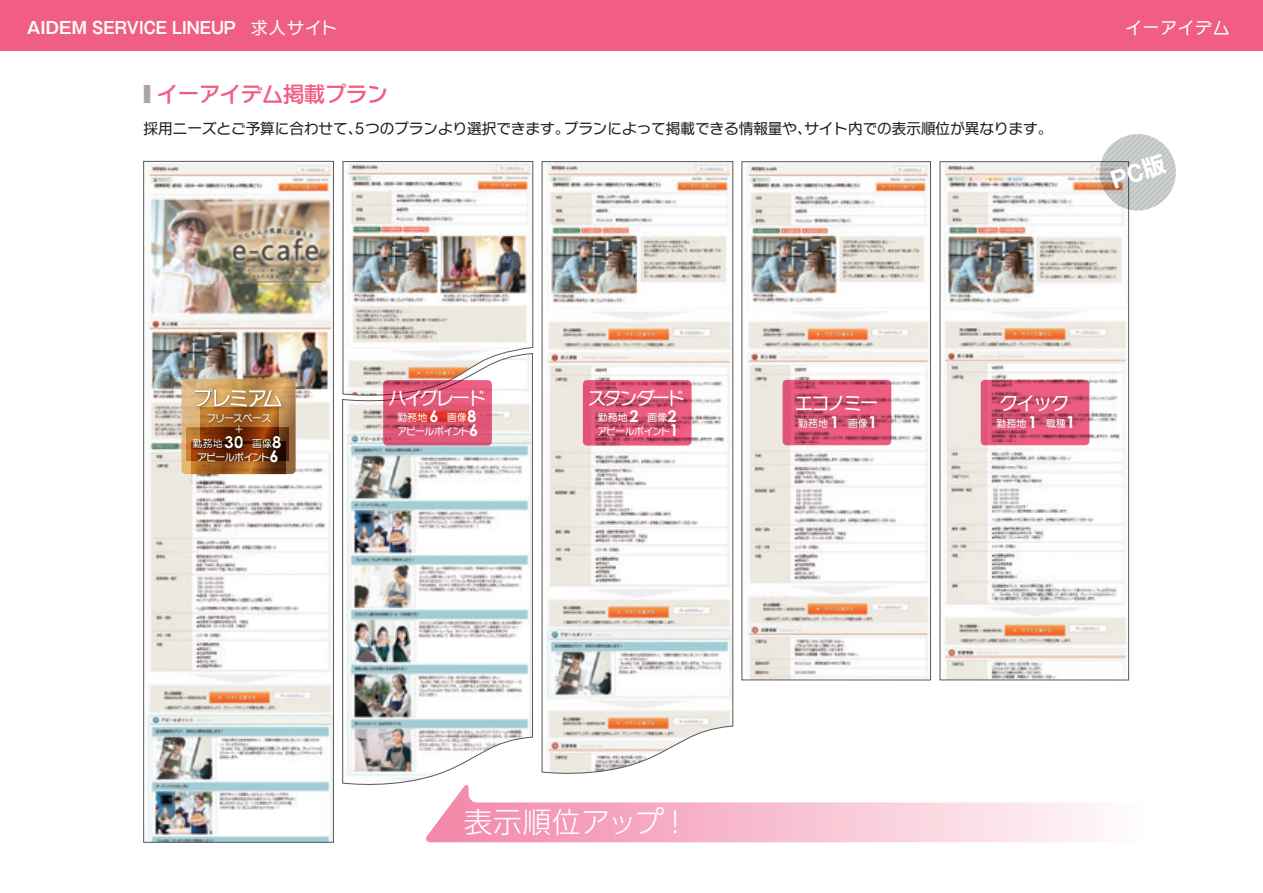
<style>
.page{position:relative;width:1263px;height:893px;background:#fff}
.page>*{position:absolute;margin:0;border:0;box-sizing:border-box;transform-origin:0 0}
.t1{font:300 28.8px "UD Shin Go Pro";letter-spacing:.02em;color:#fff}
.t2{font:500 21px "Typelabo N Std";color:#f05e84}
.t3{font:19.8px "Typelabo N Std";letter-spacing:-.11em;color:#fff}
.t4{font:18px "Typelabo N Std";letter-spacing:-.1em;color:#fff}
.t5{font:700 16.5px "Gothic MB101 Pr 5 De";color:#fff}
.t6{font:16.5px "Typelabo N Std";letter-spacing:.06em;color:#fff}
.t7{font:14.55px "Typelabo N Std";color:#231f20}
.t8{font:9.75px "UD Shin Go Pro";letter-spacing:.02em;color:#fff}
.t9{font:9.75px "Typelabo N Std";letter-spacing:-.06em;color:#fff}
.t10{font:9.75px "Gothic MB101 Pr 5";color:#fff;scale:.9 1}
.s1{font-family:"Shin Go Pr 5";font-weight:400}
.s2{font-family:"Typelabo N Std";font-weight:400}
.s3{font-family:"Gothic MB101 Pr 5";color:#a9a5a4}
.s4{font-family:"Shin Go Pr 5"}
.s5{font-family:"Gothic MB101 Pr 5"}
.s6{font-family:"Century Gothic";font-weight:700;font-size:16.35px}
</style>
<div class="page">
<svg style="left:542px;top:161px;width:191px;height:613px"></svg>
<img style="left:342px;top:161px;width:191px;height:192px">
<svg style="left:583px;top:380px;width:108px;height:66px;background:#d45373"></svg>
<img style="left:745px;top:163px;width:184px;height:515px">
<div style="left:742px;top:161px;width:189px;height:519px;border:1px solid #57585a"></div>
<svg style="left:783px;top:380px;width:108px;height:65px;background:#d45272"></svg>
<img style="left:942px;top:163px;width:185px;height:515px">
<div style="left:940px;top:161px;width:189px;height:519px;border:1px solid #57585a"></div>
<svg style="left:981px;top:380px;width:108px;height:65px;background:#d55274"></svg>
<img style="left:342px;top:353px;width:191px;height:432px">
<svg style="left:383px;top:380px;width:109px;height:66px;background:#da536f"></svg>
<svg style="left:1099px;top:134px;width:77px;height:77px;background:#c3c5c3"></svg>
<img style="left:147px;top:163px;width:185px;height:677px">
<div style="left:143px;top:161px;width:191px;height:681px;border:1px solid #57585a"></div>
<svg style="left:181px;top:379px;width:115px;height:95px;background:#c39a66"></svg>
<img style="left:189px;top:382px;width:100px;height:32px">
<svg style="left:195px;top:388px;width:87px;height:19px;background:#d1ae7e"></svg>
<img style="left:187px;top:427px;width:102px;height:34px">
<img style="left:191px;top:441px;width:95px;height:43px">
<img style="left:201px;top:408px;width:77px;height:35px">
<svg style="left:426px;top:785px;width:669px;height:57px"></svg>
<div style="left:0;top:0;width:1263px;height:51px;background:#f05e84"></div>
<svg style="left:1110px;top:153px;width:57px;height:35px;background:#c0c0be"></svg>
<p class="t5" style="left:26px;top:14px;width:313px">ＡＩＤＥＭ SERVICE LINEUP <span class="s1">求人</span><span class="s2">サイト</span></p>
<p class="t6" style="left:1126px;top:15px;width:105px">イーアイデム</p>
<h2 class="t2" style="left:144px;top:78px;width:246px"><span class="s3">■</span> イーアイデム<span class="s4">掲載</span>プラン</h2>
<p class="t7" style="left:144px;top:118px;width:910px"><span class="s4">採用</span>ニーズとご<span class="s4">予算</span>に<span class="s4">合</span>わせて<span class="s4">、</span><span class="s5">5</span>つのプランより<span class="s4">選択</span>できます<span class="s4">。</span>プランによって<span class="s4">掲載</span>できる<span class="s4">情報量</span>や<span class="s4">、</span>サイト<span class="s4">内</span>での<span class="s4">表示順位</span>が<span class="s4">異</span>なります<span class="s4">。</span></p>
<p class="t9" style="left:207px;top:411px;width:66px">フリースペース</p>
<p class="t10" style="left:235px;top:421px;width:9px">+</p>
<p class="t8" style="left:193px;top:435px;width:90px">勤務地 <span class="s6">30</span> 画像<span class="s6">8</span></p>
<p class="t9" style="left:197px;top:450px;width:83px">アピールポイント<span class="s6">6</span></p>
<p class="t4" style="left:389px;top:385px;width:99px">ハイグレード</p>
<p class="t8" style="left:398px;top:409px;width:80px">勤務地 <span class="s6">6</span> 画像<span class="s6">8</span></p>
<p class="t9" style="left:397px;top:424px;width:83px">アピールポイント<span class="s6">6</span></p>
<h3 class="t3" style="left:383px;top:397px;width:111px">ハイグレード</h3>
<p class="t4" style="left:588px;top:385px;width:99px">スタンダード</p>
<p class="t8" style="left:598px;top:409px;width:80px">勤務地 <span class="s6">2</span> 画像<span class="s6">2</span></p>
<p class="t9" style="left:597px;top:424px;width:83px">アピールポイント<span class="s6">1</span></p>
<p class="t4" style="left:795px;top:390px;width:84px">エコノミー</p>
<p class="t8" style="left:798px;top:416px;width:80px">勤務地 <span class="s6">1</span> 画像<span class="s6">1</span></p>
<p class="t4" style="left:1000px;top:390px;width:71px">クイック</p>
<p class="t8" style="left:996px;top:416px;width:80px">勤務地 <span class="s6">1</span> 職種<span class="s6">1</span></p>
<h1 class="t1" style="left:464px;top:799px;width:227px">表示順位アップ！</h1>
</div>
